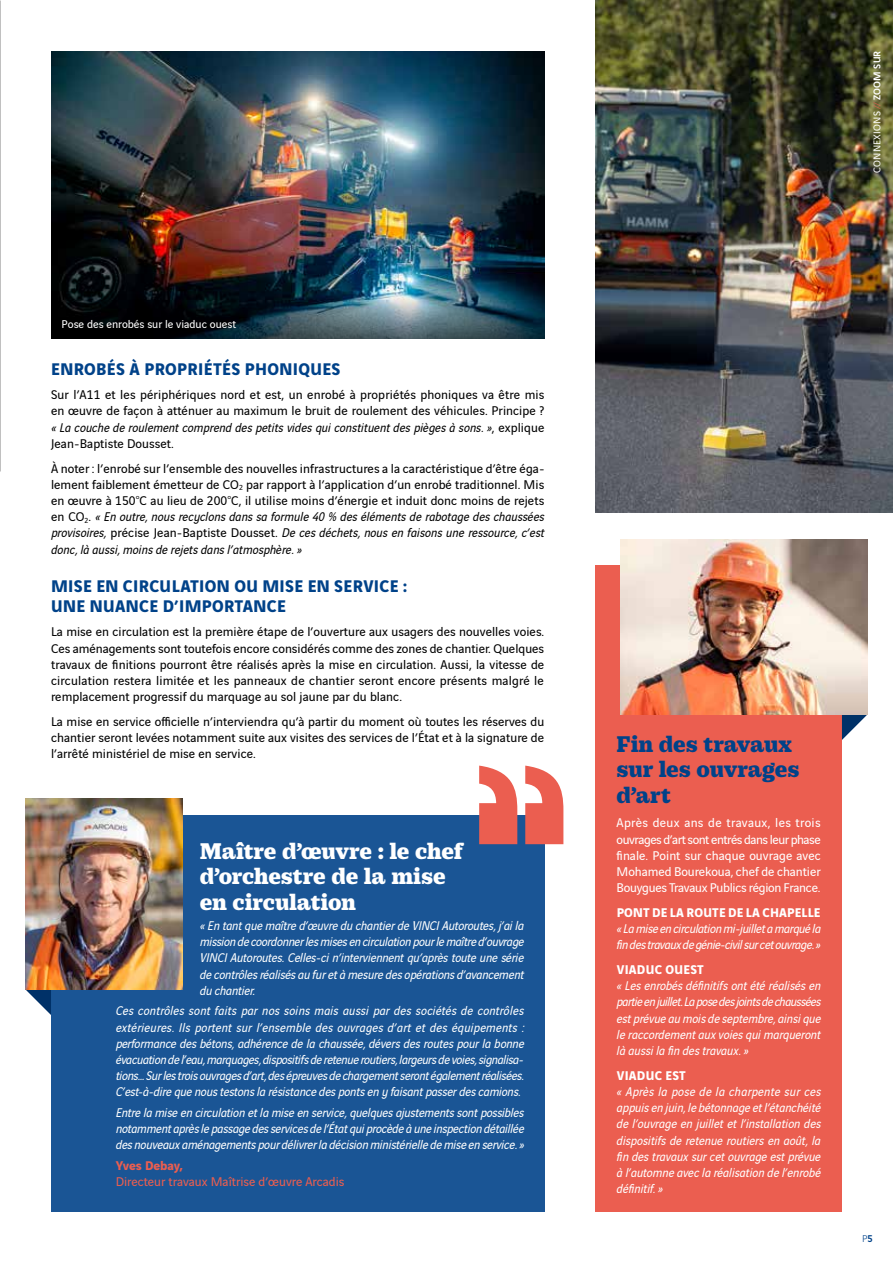
<style>
.page{position:relative;width:893px;height:1263px;background:#fff}
.page>*{position:absolute;margin:0;border:0;box-sizing:border-box;transform-origin:0 0}
.t1{font:900 22.5px/25.5px "Practical Serif";letter-spacing:-.01em;color:#fff}
.t2{font:900 22.5px/25.5px "Practical Serif";letter-spacing:-.005em;color:#004289}
.t3{font:700 18px/19.5px "Vinci Sans";letter-spacing:.02em;color:#004289}
.t4{font:italic 13.5px/16.2px "Vinci Sans";letter-spacing:-.01em;color:#fff;text-align:justify}
.t5{font:13.5px/16.2px "Vinci Sans";letter-spacing:.005em;color:#000;text-align:justify}
.t6{font:13.5px/16.2px "Vinci Sans";letter-spacing:-.02em;color:#fff;text-align:justify}
.t7{font:italic 13.5px/16.2px "Vinci Sans";letter-spacing:-.03em;color:#fff}
.t8{font:700 13.5px "Vinci Sans";letter-spacing:.02em;color:#fff}
.t9{font:13.5px "Vinci Sans";color:#eb5e50}
.t10{font:700 13.5px "Vinci Sans";color:#eb5e50}
.t11{font:12px "Vinci Sans";color:#fff}
.t12{font:10.5px "Vinci Sans";letter-spacing:.02em;color:#fff}
.t13{font:300 10.5px "Vinci Sans";color:#004289}
.s1{font-style:italic}
.s2{font-weight:300;color:#eb5e50}
.s3{font-weight:500}
</style>
<div class="page">
<img style="left:51px;top:51px;width:493px;height:244px">
<img style="left:595px;top:0;width:298px;height:512px">
<div style="left:595px;top:565px;width:247px;height:646px;background:#eb5e50"></div>
<div style="left:51px;top:816px;width:493px;height:396px;background:#1a5595"></div>
<svg style="left:525px;top:766px;width:38px;height:78px"></svg>
<svg style="left:479px;top:766px;width:38px;height:78px"></svg>
<svg style="left:26px;top:989px;width:25px;height:26px"></svg>
<svg style="left:842px;top:714px;width:25px;height:26px"></svg>
<img style="left:26px;top:798px;width:157px;height:191px">
<img style="left:621px;top:540px;width:246px;height:174px">
<img style="left:51px;top:295px;width:493px;height:44px">
<p class="t11" style="left:62px;top:315px;width:176px">Pose des enrobés sur le viaduc ouest</p>
<h2 class="t3" style="left:51px;top:357px;width:291px">ENROBÉS À PROPRIÉTÉS PHONIQUES</h2>
<p class="t5" style="left:51px;top:385px;width:495px">Sur l’A11 et les périphériques nord et est, un enrobé à propriétés phoniques va être mis en œuvre de façon à atténuer au maximum le bruit de roulement des véhicules. Principe ? <span class="s1">« La couche de roulement comprend des petits vides qui constituent des pièges à sons. »</span>, explique Jean-Baptiste Dousset.</p>
<p class="t5" style="left:51px;top:459px;width:495px">À noter : l’enrobé sur l’ensemble des nouvelles infrastructures a la caractéristique d’être éga&shy;lement faiblement émetteur de CO<sub>2</sub> par rapport à l’application d’un enrobé traditionnel. Mis en œuvre à 150°C au lieu de 200°C, il utilise moins d’énergie et induit donc moins de rejets en CO<sub>2</sub>. <span class="s1">« En outre, nous recyclons dans sa formule 40 % des éléments de rabotage des chaussées provisoires,</span> précise Jean-Baptiste Dousset. <span class="s1">De ces déchets, nous en faisons une ressource, c’est donc, là aussi, moins de rejets dans l’atmosphère. »</span></p>
<h2 class="t3" style="left:51px;top:575px;width:358px">MISE EN CIRCULATION OU MISE EN SERVICE :<br>UNE NUANCE D’IMPORTANCE</h2>
<p class="t5" style="left:51px;top:623px;width:495px">La mise en circulation est la première étape de l’ouverture aux usagers des nouvelles voies.<br>Ces aménagements sont toutefois encore considérés comme des zones de chantier. Quelques travaux de finitions pourront être réalisés après la mise en circulation. Aussi, la vitesse de circulation restera limitée et les panneaux de chantier seront encore présents malgré le remplacement progressif du marquage au sol jaune par du blanc.</p>
<p class="t5" style="left:51px;top:712px;width:495px">La mise en service officielle n’interviendra qu’à partir du moment où toutes les réserves du chantier seront levées notamment suite aux visites des services de l’État et à la signature de l’arrêté ministériel de mise en service.</p>
<h1 class="t1" style="left:200px;top:838px;width:264px">Maître d’œuvre : le chef d’orchestre de la mise en circulation</h1>
<p class="t4" style="left:200px;top:916px;width:326px">« En tant que maître d’œuvre du chantier de VINCI Autoroutes, j’ai la mission de coordonner les mises en circulation pour le maître d’ouvrage VINCI Autoroutes. Celles-ci n’interviennent qu’après toute une série de contrôles réalisés au fur et à mesure des opérations d’avancement du chantier.</p>
<p class="t4" style="left:116px;top:1001px;width:410px">Ces contrôles sont faits par nos soins mais aussi par des sociétés de contrôles extérieures. Ils portent sur l’ensemble des ouvrages d’art et des équipements : performance des bétons, adhérence de la chaussée, dévers des routes pour la bonne évacuation de l’eau, marquages, dispositifs de retenue routiers, largeurs de voies, signalisa&shy;tions… Sur les trois ouvrages d’art, des épreuves de chargement seront également réalisées.<br>C’est-à-dire que nous testons la résistance des ponts en y faisant passer des camions.</p>
<p class="t4" style="left:116px;top:1103px;width:410px">Entre la mise en circulation et la mise en service, quelques ajustements sont possibles notamment après le passage des services de l’État qui procède à une inspection détaillée des nouveaux aménagements pour délivrer la décision ministérielle de mise en service. »</p>
<p class="t10" style="left:116px;top:1154px;width:69px">Yves Debay,</p>
<p class="t9" style="left:116px;top:1171px;width:230px">Directeur travaux Maîtrise d’œuvre Arcadis</p>
<p class="t12" style="left:869px;top:173px;width:123px;rotate:-90deg">CONNEXIONS <span class="s2">//</span> <span class="s3">ZOOM SUR</span></p>
<h1 class="t2" style="left:617px;top:731px;width:184px">Fin des travaux sur les ouvrages d’art</h1>
<p class="t6" style="left:617px;top:814px;width:206px">Après deux ans de travaux, les trois ouvrages d’art sont entrés dans leur phase finale. Point sur chaque ouvrage avec Mohamed Bourekoua, chef de chantier Bouygues Travaux Publics région France.</p>
<p class="t8" style="left:617px;top:902px;width:205px">PONT DE LA ROUTE DE LA CHAPELLE</p>
<p class="t7" style="left:617px;top:919px;width:206px">« La mise en circulation mi-juillet a marqué la fin des travaux de génie-civil sur cet ouvrage. »</p>
<p class="t8" style="left:617px;top:959px;width:89px">VIADUC OUEST</p>
<p class="t4" style="left:617px;top:976px;width:206px">« Les enrobés définitifs ont été réalisés en partie en juillet. La pose des joints de chaussées est prévue au mois de septembre, ainsi que le raccordement aux voies qui marqueront là aussi la fin des travaux. »</p>
<p class="t8" style="left:617px;top:1064px;width:71px">VIADUC EST</p>
<p class="t4" style="left:617px;top:1082px;width:206px">« Après la pose de la charpente sur ces appuis en juin, le bétonnage et l’étanchéité de l’ouvrage en juillet et l’installation des dispositifs de retenue routiers en août, la fin des travaux sur cet ouvrage est prévue à l’automne avec la réalisation de l’enrobé définitif. »</p>
<p class="t13" style="left:862px;top:1230px;width:12px">P<span class="s3">5</span></p>
</div>
